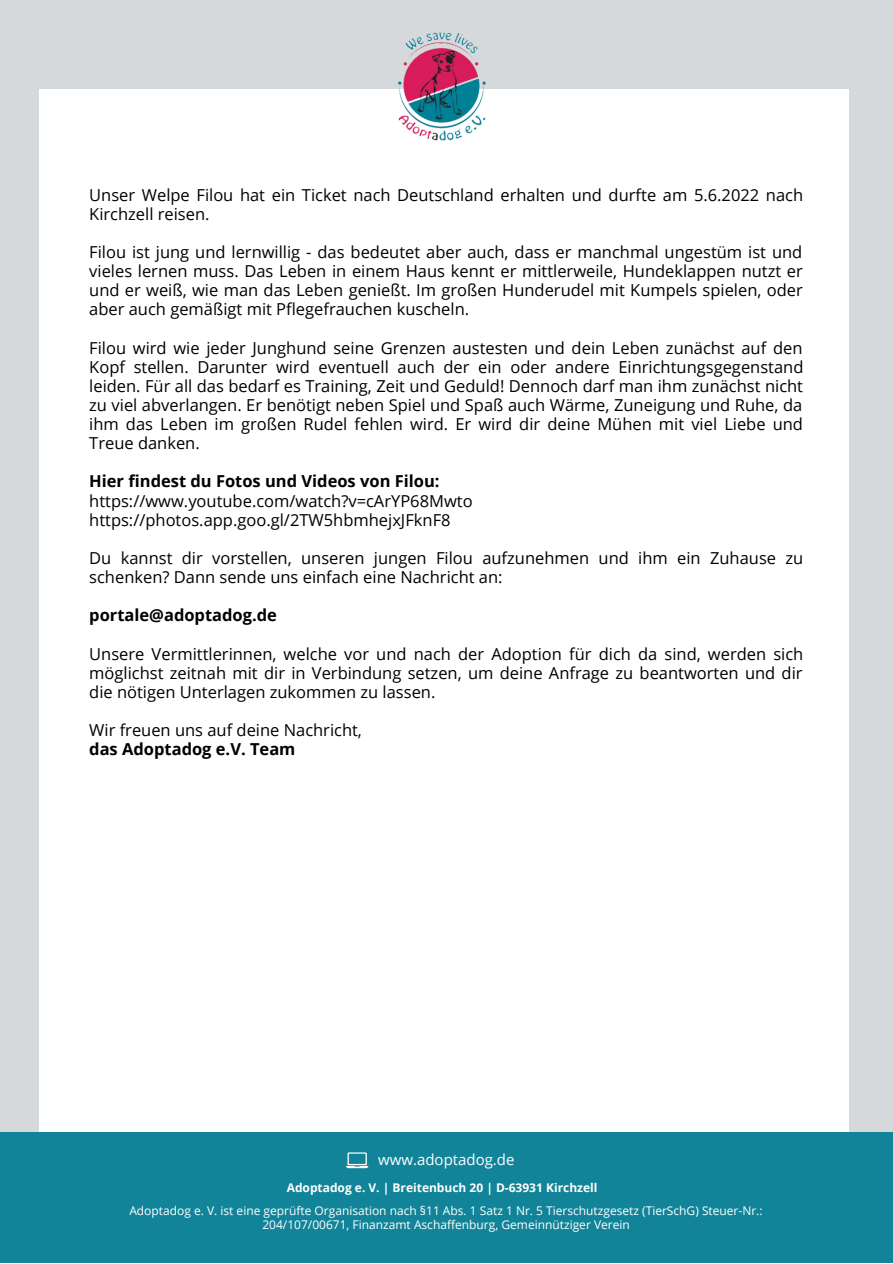
<style>
.page{position:relative;width:893px;height:1264px;background:#fff}
.page>*{position:absolute;margin:0;border:0;box-sizing:border-box;transform-origin:0 0}
.t1{font:16.5px/19px "Open Sans";color:#000}
.t2{font:700 16.5px "Open Sans";color:#000}
.t3{font:15px "Open Sans";color:#fff}
.t4{font:12px/14px "Open Sans";color:#fff;text-align:center}
.t5{font:700 12px "Open Sans";color:#fff}
</style>
<div class="page">
<div style="left:0;top:0;width:892px;height:1262px;background:#d5d9dc"></div>
<div style="left:39px;top:89px;width:809px;height:1173px;background:#fff"></div>
<img style="left:397px;top:32px;width:89px;height:109px">
<div style="left:0;top:1131px;width:892px;height:131px;background:#128499"></div>
<svg style="left:346px;top:1152px;width:22px;height:16px"></svg>
<p class="t1" style="left:89px;top:185px;width:715px">Unser Welpe Filou hat ein Ticket nach Deutschland erhalten und durfte am 5.6.2022 nach<br>Kirchzell reisen.</p>
<p class="t1" style="left:89px;top:242px;width:715px;text-align:justify">Filou ist jung und lernwillig - das bedeutet aber auch, dass er manchmal ungestüm ist und vieles lernen muss. Das Leben in einem Haus kennt er mittlerweile, Hundeklappen nutzt er und er weiß, wie man das Leben genießt. Im großen Hunderudel mit Kumpels spielen, oder aber auch gemäßigt mit Pflegefrauchen kuscheln.</p>
<p class="t1" style="left:89px;top:338px;width:715px;text-align:justify">Filou wird wie jeder Junghund seine Grenzen austesten und dein Leben zunächst auf den Kopf stellen. Darunter wird eventuell auch der ein oder andere Einrichtungsgegenstand leiden. Für all das bedarf es Training, Zeit und Geduld! Dennoch darf man ihm zunächst nicht zu viel abverlangen. Er benötigt neben Spiel und Spaß auch Wärme, Zuneigung und Ruhe, da ihm das Leben im großen Rudel fehlen wird. Er wird dir deine Mühen mit viel Liebe und Treue danken.</p>
<p class="t2" style="left:89px;top:470px;width:352px">Hier findest du Fotos und Videos von Filou:</p>
<p class="t1" style="left:89px;top:490px;width:385px">https://www.youtube.com/watch?v=cArYP68Mwto https://photos.app.goo.gl/2TW5hbmhejxJFknF8</p>
<p class="t1" style="left:89px;top:548px;width:715px">Du kannst dir vorstellen, unseren jungen Filou aufzunehmen und ihm ein Zuhause zu schenken? Dann sende uns einfach eine Nachricht an:</p>
<p class="t2" style="left:89px;top:603px;width:189px">portale@adoptadog.de</p>
<p class="t1" style="left:89px;top:643px;width:715px;text-align:justify">Unsere Vermittlerinnen, welche vor und nach der Adoption für dich da sind, werden sich möglichst zeitnah mit dir in Verbindung setzen, um deine Anfrage zu beantworten und dir die nötigen Unterlagen zukommen zu lassen.</p>
<p class="t1" style="left:89px;top:720px;width:274px">Wir freuen uns auf deine Nachricht,</p>
<p class="t2" style="left:89px;top:737px;width:208px">das Adoptadog e.V. Team</p>
<p class="t3" style="left:378px;top:1149px;width:138px">www.adoptadog.de</p>
<p class="t5" style="left:287px;top:1179px;width:312px">Adoptadog e. V. | Breitenbuch 20 | D-63931 Kirchzell</p>
<p class="t4" style="left:129px;top:1202px;width:634px">Adoptadog e. V. ist eine geprüfte Organisation nach §11 Abs. 1 Satz 1 Nr. 5 Tierschutzgesetz (TierSchG) Steuer-Nr.:<br>204/107/00671, Finanzamt Aschaffenburg, Gemeinnütziger Verein</p>
</div>
